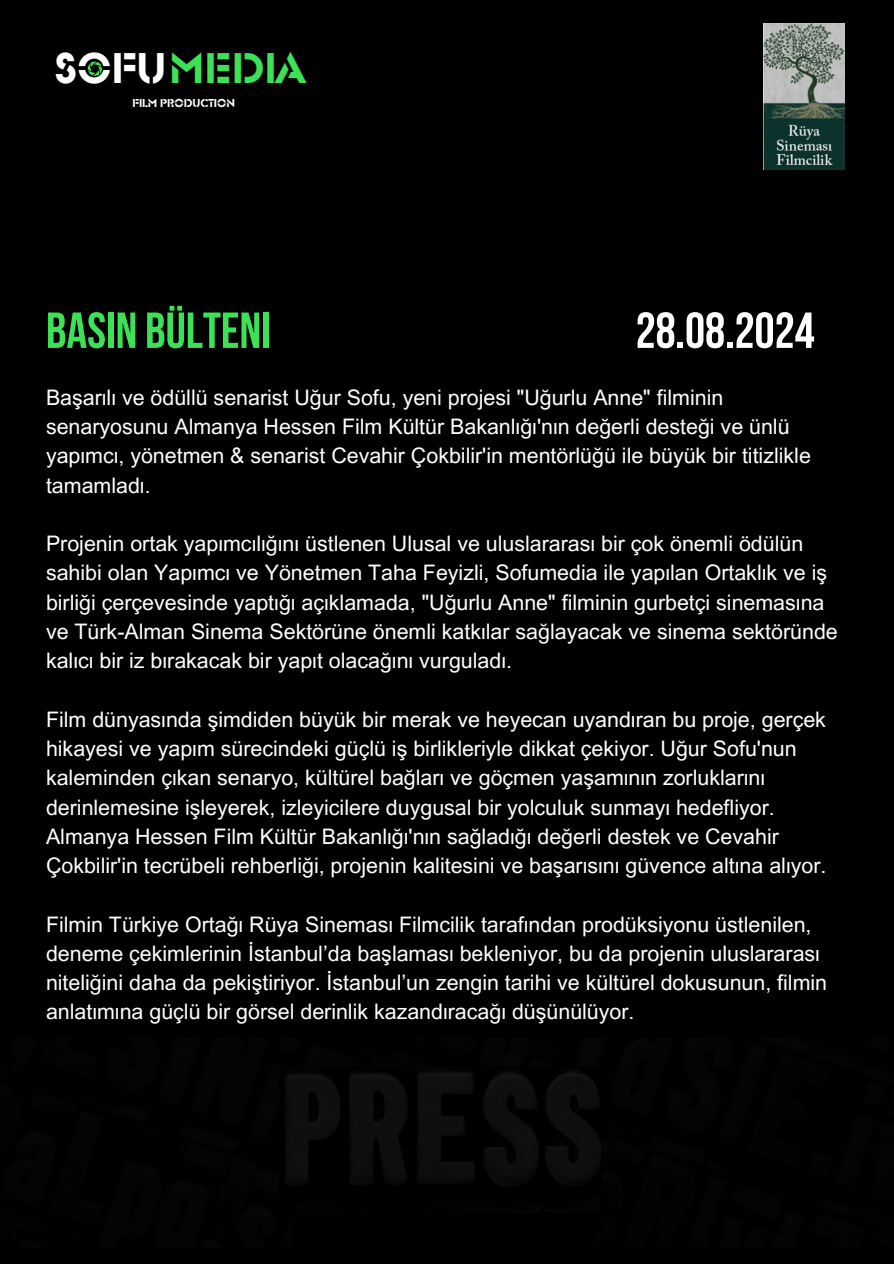
<style>
.page{position:relative;width:894px;height:1264px;background:#fff}
.page>*{position:absolute;margin:0;border:0;box-sizing:border-box;transform-origin:0 0}
.t1{font:700 50.55px "Bebas Neue";color:#3ce156}
.t2{font:700 50.55px "Bebas Neue";color:#fff}
.t3{font:44.55px "Glaser Stencil Com";color:#3ce156}
.t4{font:21.3px/29.2px "Arial MT Pro";color:#fff}
.t5{font:12px "Glaser Stencil Com";color:#fff}
.s1{color:#fff}
</style>
<div class="page">
<div style="left:0;top:0;width:893px;height:1263px;background:#000"></div>
<img style="left:763px;top:24px;width:81px;height:146px">
<svg style="left:88px;top:61px;width:14px;height:15px"></svg>
<img style="left:286px;top:1071px;width:315px;height:140px">
<h1 class="t3" style="left:54px;top:43px;width:252px"><span class="s1">SOFU</span>MEDIA</h1>
<h1 class="t5" style="left:132px;top:96px;width:104px">FILM PRODUCTION</h1>
<h3 class="t1" style="left:46px;top:310px;width:226px">BASIN BÜLTENI</h3>
<h3 class="t2" style="left:635px;top:310px;width:180px">28.08.2024</h3>
<h2 class="t4" style="left:46px;top:385px;width:766px">Başarılı ve ödüllü senarist Uğur Sofu, yeni projesi "Uğurlu Anne" filminin senaryosunu Almanya Hessen Film Kültür Bakanlığı'nın değerli desteği ve ünlü yapımcı, yönetmen &amp; senarist Cevahir Çokbilir'in mentörlüğü ile büyük bir titizlikle tamamladı.</h2>
<p class="t4" style="left:46px;top:531px;width:793px">Projenin ortak yapımcılığını üstlenen Ulusal ve uluslararası bir çok önemli ödülün sahibi olan Yapımcı ve Yönetmen Taha Feyizli, Sofumedia ile yapılan Ortaklık ve iş birliği çerçevesinde yaptığı açıklamada, "Uğurlu Anne" filminin gurbetçi sinemasına ve Türk-Alman Sinema Sektörüne önemli katkılar sağlayacak ve sinema sektöründe kalıcı bir iz bırakacak bir yapıt olacağını vurguladı.</p>
<h2 class="t4" style="left:46px;top:707px;width:781px">Film dünyasında şimdiden büyük bir merak ve heyecan uyandıran bu proje, gerçek hikayesi ve yapım sürecindeki güçlü iş birlikleriyle dikkat çekiyor. Uğur Sofu'nun kaleminden çıkan senaryo, kültürel bağları ve göçmen yaşamının zorluklarını derinlemesine işleyerek, izleyicilere duygusal bir yolculuk sunmayı hedefliyor.<br>Almanya Hessen Film Kültür Bakanlığı'nın sağladığı değerli destek ve Cevahir Çokbilir'in tecrübeli rehberliği, projenin kalitesini ve başarısını güvence altına alıyor.</h2>
<p class="t4" style="left:46px;top:912px;width:782px">Filmin Türkiye Ortağı Rüya Sineması Filmcilik tarafından prodüksiyonu üstlenilen, deneme çekimlerinin İstanbul’da başlaması bekleniyor, bu da projenin uluslararası niteliğini daha da pekiştiriyor. İstanbul’un zengin tarihi ve kültürel dokusunun, filmin anlatımına güçlü bir görsel derinlik kazandıracağı düşünülüyor.</p>
</div>
